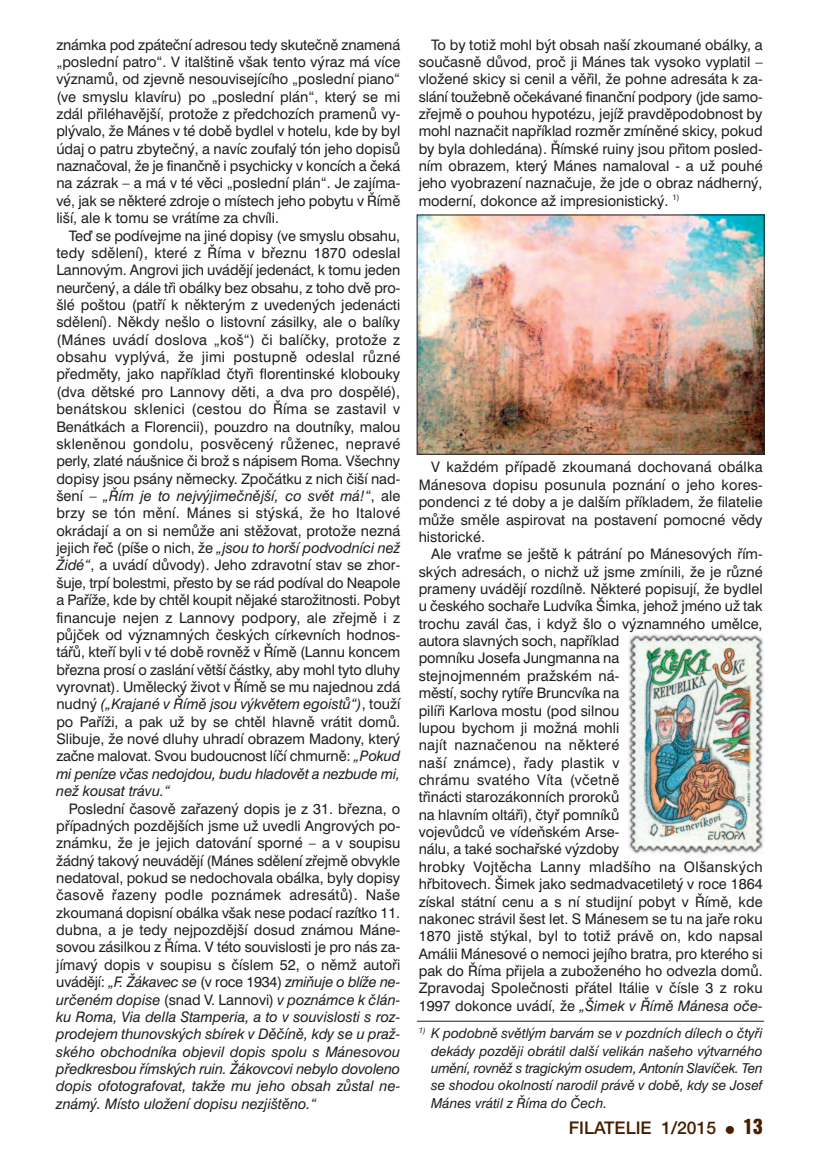
<style>
.page{position:relative;width:819px;height:1166px;background:#fff}
.page>*{position:absolute;margin:0;border:0;box-sizing:border-box;transform-origin:0 0}
.t1{font:17.5px "Helvetica E A";color:#471f00}
.t2{font:14.53px/17.3px "Swiss 721 BTCE";color:#231f20;text-align:justify}
.t3{font:italic 13.65px/17.3px "Swiss 721 BTCE";color:#231f20;text-align:justify}
.s1{font-style:italic}
.s2{font-size:14px}
.s3{font-family:"Helvetica Inserat E";font-size:19.25px}
</style>
<div class="page">
<img style="left:419px;top:217px;width:343px;height:235px">
<div style="left:417px;top:215px;width:347px;height:239px;border:1px solid #231f20"></div>
<hr style="left:417px;top:1021px;width:347px;height:1px;background:#231f20">
<img style="left:628px;top:634px;width:136px;height:221px">
<p class="t2" style="left:56px;top:37px;width:345px">známka pod zpáteční adresou tedy skutečně znamená „poslední patro“. V italštině však tento výraz má více významů, od zjevně nesouvisejícího „poslední piano“ (ve smyslu klavíru) po „poslední plán“, který se mi zdál přiléhavější, protože z předchozích pramenů vy&shy;plývalo, že Mánes v té době bydlel v hotelu, kde by byl údaj o patru zbytečný, a navíc zoufalý tón jeho dopisů naznačoval, že je finančně i psychicky v koncích a čeká na zázrak – a má v té věci „poslední plán“. Je zajíma&shy;vé, jak se některé zdroje o místech jeho pobytu v Římě liší, ale k tomu se vrátíme za chvíli.</p>
<p class="t2" style="left:56px;top:228px;width:345px;text-indent:12px">Teď se podívejme na jiné dopisy (ve smyslu obsahu, tedy sdělení), které z Říma v březnu 1870 odeslal Lannovým. Angrovi jich uvádějí jedenáct, k tomu jeden neurčený, a dále tři obálky bez obsahu, z toho dvě pro&shy;šlé poštou (patří k některým z uvedených jedenácti sdělení). Někdy nešlo o listovní zásilky, ale o balíky (Mánes uvádí doslova „koš“) či balíčky, protože z obsahu vyplývá, že jimi postupně odeslal různé předměty, jako například čtyři florentinské klobouky (dva dětské pro Lannovy děti, a dva pro dospělé), benátskou sklenici (cestou do Říma se zastavil v Benátkách a Florencii), pouzdro na doutníky, malou skleněnou gondolu, posvěcený růženec, nepravé perly, zlaté náušnice či brož s nápisem Roma. Všechny dopisy jsou psány německy. Zpočátku z nich čiší nad&shy;šení – <span class="s1">„Řím je to nejvýjimečnější, co svět má!“</span>, ale brzy se tón mění. Mánes si stýská, že ho Italové okrádají a on si nemůže ani stěžovat, protože nezná jejich řeč (píše o nich, že <span class="s1">„jsou to horší podvodníci než Židé“</span>, a uvádí důvody). Jeho zdravotní stav se zhor&shy;šuje, trpí bolestmi, přesto by se rád podíval do Neapole a Paříže, kde by chtěl koupit nějaké starožitnosti. Pobyt financuje nejen z Lannovy podpory, ale zřejmě i z půjček od významných českých církevních hodnos&shy;tářů, kteří byli v té době rovněž v Římě (Lannu koncem března prosí o zaslání větší částky, aby mohl tyto dluhy vyrovnat). Umělecký život v Římě se mu najednou zdá nudný <span class="s1">(„Krajané v Římě jsou výkvětem egoistů“)</span>, touží po Paříži, a pak už by se chtěl hlavně vrátit domů.<br>Slibuje, že nové dluhy uhradí obrazem Madony, který začne malovat. Svou budoucnost líčí chmurně: <span class="s1">„Pokud mi peníze včas nedojdou, budu hladovět a nezbude mi, než kousat trávu.“</span></p>
<p class="t2" style="left:56px;top:801px;width:345px;text-indent:12px">Poslední časově zařazený dopis je z 31. března, o případných pozdějších jsme už uvedli Angrových po&shy;známku, že je jejich datování sporné – a v soupisu žádný takový neuvádějí (Mánes sdělení zřejmě obvykle nedatoval, pokud se nedochovala obálka, byly dopisy časově řazeny podle poznámek adresátů). Naše zkoumaná dopisní obálka však nese podací razítko 11. dubna, a je tedy nejpozdější dosud známou Máne&shy;sovou zásilkou z Říma. V této souvislosti je pro nás za&shy;jímavý dopis v soupisu s číslem 52, o němž autoři uvádějí: <span class="s1">„F. Žákavec se</span> (v roce 1934) <span class="s1">zmiňuje o blíže ne&shy;určeném dopise</span> (snad V. Lannovi) <span class="s1">v poznámce k člán&shy;ku Roma, Via della Stamperia, a to v souvislosti s roz&shy;prodejem thunovských sbírek v Děčíně, kdy se u praž&shy;ského obchodníka objevil dopis spolu s Mánesovou předkresbou římských ruin. Žákovcovi nebylo dovoleno dopis ofotografovat, takže mu jeho obsah zůstal ne&shy;známý. Místo uložení dopisu nezjištěno.“</span></p>
<p class="t2" style="left:418px;top:37px;width:345px;text-indent:12px">To by totiž mohl být obsah naší zkoumané obálky, a současně důvod, proč ji Mánes tak vysoko vyplatil – vložené skicy si cenil a věřil, že pohne adresáta k za&shy;slání toužebně očekávané finanční podpory (jde samo&shy;zřejmě o pouhou hypotézu, jejíž pravděpodobnost by mohl naznačit například rozměr zmíněné skicy, pokud by byla dohledána). Římské ruiny jsou přitom posled&shy;ním obrazem, který Mánes namaloval - a už pouhé jeho vyobrazení naznačuje, že jde o obraz nádherný, moderní, dokonce až impresionistický. <sup>1)</sup></p>
<p class="t2" style="left:418px;top:460px;width:345px;text-indent:12px">V každém případě zkoumaná dochovaná obálka Mánesova dopisu posunula poznání o jeho kores&shy;pondenci z té doby a je dalším příkladem, že filatelie může směle aspirovat na postavení pomocné vědy historické.</p>
<p class="t2" style="left:418px;top:547px;width:345px;text-align:left;text-indent:12px">Ale vraťme se ještě k pátrání po Mánesových řím&shy;ských adresách, o nichž už jsme zmínili, že je různé prameny uvádějí rozdílně. Některé popisují, že bydlel u českého sochaře Ludvíka Šimka, jehož jméno už tak trochu zavál čas, i když šlo o významného umělce, autora slavných soch, například<br>pomníku Josefa Jungmanna na<br>stejnojmenném pražském ná-<br>městí, sochy rytíře Bruncvíka na<br>pilíři Karlova mostu (pod silnou<br>lupou bychom ji možná mohli<br>najít naznačenou na některé<br>naší známce), řady plastik v<br>chrámu svatého Víta (včetně<br>třinácti starozákonních proroků<br>na hlavním oltáři), čtyř pomníků<br>vojevůdců ve vídeňském Arse-<br>nálu, a také sochařské výzdoby<br>hrobky Vojtěcha Lanny mladšího na Olšanských hřbitovech. Šimek jako sedmadvacetiletý v roce 1864 získal státní cenu a s ní studijní pobyt v Římě, kde nakonec strávil šest let. S Mánesem se tu na jaře roku 1870 jistě stýkal, byl to totiž právě on, kdo napsal Amálii Mánesové o nemoci jejího bratra, pro kterého si pak do Říma přijela a zuboženého ho odvezla domů.<br>Zpravodaj Společnosti přátel Itálie v čísle 3 z roku 1997 dokonce uvádí, že <span class="s1">„Šimek v Římě Mánesa oče-</span></p>
<p class="t3" style="left:431px;top:1026px;width:333px;text-indent:-12px"><sup>1)</sup> K podobně světlým barvám se v pozdních dílech o čtyři dekády později obrátil další velikán našeho výtvarného umění, rovněž s tragickým osudem, Antonín Slavíček. Ten se shodou okolností narodil právě v době, kdy se Josef Mánes vrátil z Říma do Čech.</p>
<p class="t1" style="left:569px;top:1117px;width:195px">FILATELIE 1/2015 <span class="s2">π</span> <span class="s3">13</span></p>
</div>
